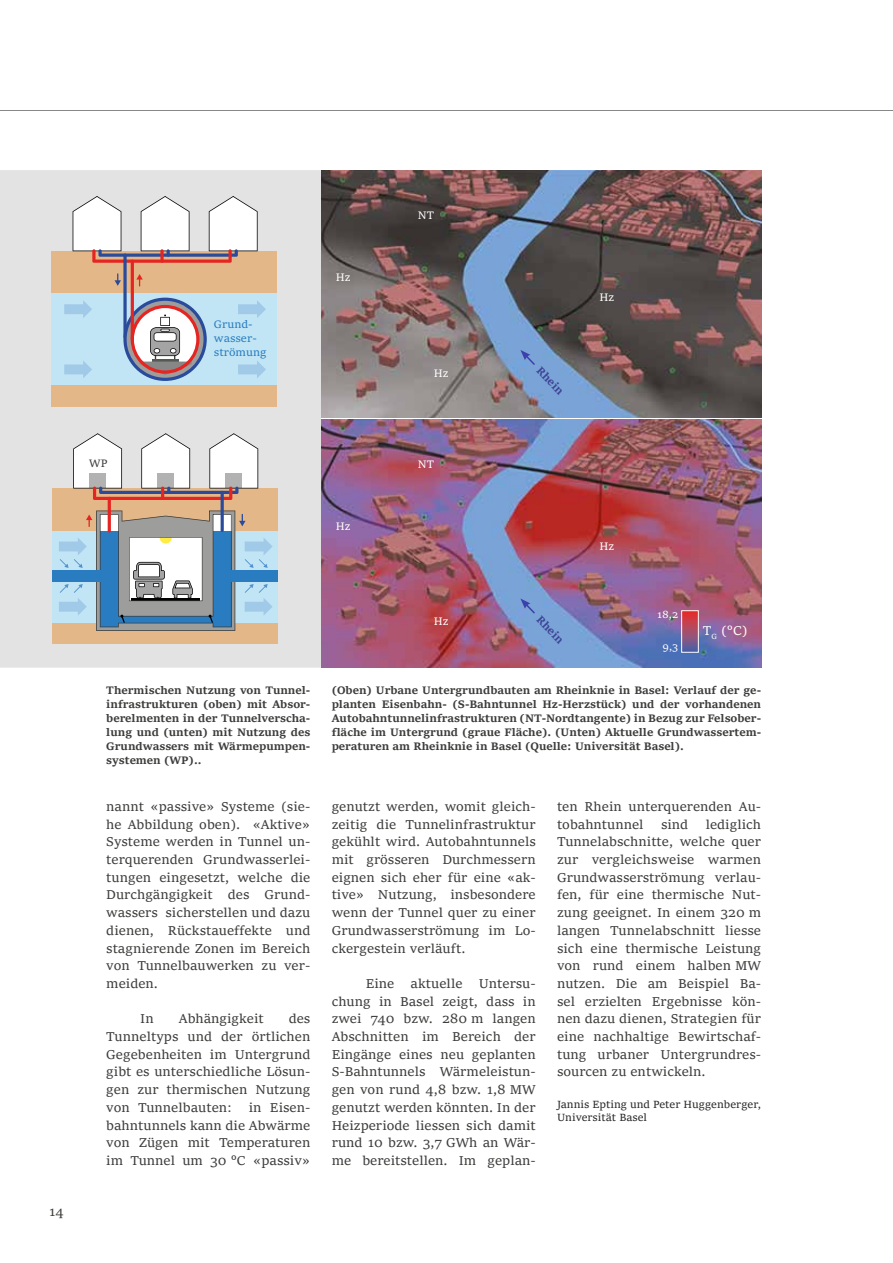
<style>
.page{position:relative;width:893px;height:1263px;background:#fff}
.page>*{position:absolute;margin:0;border:0;box-sizing:border-box;transform-origin:0 0}
.t1{font:13.8px/17.7px "Sitka Text";color:#3c3c3b;text-align:justify}
.t2{font:13.8px "Sitka Text";color:#fff}
.t3{font:700 11.7px/14.1px "Sitka Text";color:#3c3c3b;text-align:justify}
.t4{font:11.7px/14.1px "Sitka Text";color:#297cc0}
.t5{font:11.7px "Sitka Text";color:#fff}
.t6{font:700 11.7px "Sitka Text";color:#3d4596}
.t7{font:11.7px "Sitka Text";color:#3d3d3b}
.t8{font:11.25px/13.5px "Sitka Text";color:#282827}
.t9{font:10.8px "Sitka Text";color:#fff}
</style>
<div class="page">
<div style="left:0;top:170px;width:321px;height:498px;background:#e3e3e3"></div>
<div style="left:52px;top:251px;width:225px;height:156px;background:#e4b788"></div>
<div style="left:52px;top:294px;width:225px;height:91px;background:#c1e5f4"></div>
<svg style="left:73px;top:196px;width:185px;height:67px"></svg>
<svg style="left:160px;top:249px;width:4px;height:14px"></svg>
<svg style="left:123px;top:253px;width:4px;height:85px"></svg>
<svg style="left:136px;top:274px;width:7px;height:12px"></svg>
<svg style="left:115px;top:273px;width:6px;height:13px"></svg>
<svg style="left:123px;top:298px;width:84px;height:83px"></svg>
<hr style="left:131px;top:260px;width:3px;height:81px;background:#e52521;border-radius:2px">
<svg style="left:64px;top:361px;width:28px;height:17px"></svg>
<svg style="left:64px;top:301px;width:28px;height:17px"></svg>
<svg style="left:238px;top:361px;width:28px;height:17px"></svg>
<svg style="left:238px;top:301px;width:28px;height:17px"></svg>
<div style="left:53px;top:488px;width:225px;height:156px;background:#e4b788"></div>
<div style="left:53px;top:531px;width:225px;height:91px;background:#c1e5f4"></div>
<svg style="left:73px;top:433px;width:185px;height:67px"></svg>
<hr style="left:161px;top:486px;width:3px;height:14px;background:#e52521;border-radius:2px">
<hr style="left:108px;top:497px;width:3px;height:36px;background:#e52521;border-radius:2px">
<hr style="left:221px;top:491px;width:3px;height:41px;background:#2a4b9b;border-radius:2px">
<div style="left:53px;top:570px;width:49px;height:12px;background:#297cc0"></div>
<div style="left:229px;top:570px;width:49px;height:12px;background:#297cc0"></div>
<svg style="left:59px;top:510px;width:214px;height:121px"></svg>
<img style="left:321px;top:170px;width:440px;height:498px">
<div style="left:682px;top:611px;width:16px;height:41px;background:linear-gradient(to bottom,#f23029,#5166ab)"></div>
<div style="left:681px;top:610px;width:18px;height:43px;border:1px solid #fff"></div>
<svg style="left:520px;top:350px;width:16px;height:16px"></svg>
<svg style="left:520px;top:598px;width:16px;height:17px"></svg>
<hr style="left:321px;top:419px;width:446px;height:1px;background:#fff">
<hr style="left:0;top:111px;width:893px;height:1px;background:#878787">
<p class="t1" style="left:49px;top:1202px;width:16px">14</p>
<p class="t4" style="left:214px;top:317px;width:54px">Grund&shy;wasser&shy;strömung</p>
<p class="t5" style="left:336px;top:268px;width:16px">Hz</p>
<p class="t5" style="left:418px;top:206px;width:18px">NT</p>
<p class="t5" style="left:434px;top:364px;width:16px">Hz</p>
<p class="t6" style="left:545px;top:362px;width:35px;rotate:46deg">Rhein</p>
<p class="t5" style="left:599px;top:288px;width:16px">Hz</p>
<p class="t7" style="left:89px;top:454px;width:20px">WP</p>
<p class="t5" style="left:336px;top:517px;width:16px">Hz</p>
<p class="t5" style="left:418px;top:455px;width:18px">NT</p>
<p class="t5" style="left:599px;top:537px;width:16px">Hz</p>
<p class="t3" style="left:106px;top:682px;width:206px">Thermischen Nutzung von Tunnel&shy;infrastrukturen (oben) mit Absor&shy;berelmenten in der Tunnelverscha&shy;lung und (unten) mit Nutzung des Grundwassers mit Wärmepumpen&shy;systemen (WP)..</p>
<p class="t1" style="left:106px;top:796px;width:206px">nannt «passive» Systeme (sie&shy;he Abbildung oben). «Aktive» Systeme werden in Tunnel un&shy;terquerenden Grundwasserlei&shy;tungen eingesetzt, welche die Durchgängigkeit des Grund&shy;wassers sicherstellen und dazu dienen, Rückstaueffekte und stagnierende Zonen im Bereich von Tunnelbauwerken zu ver&shy;meiden.</p>
<p class="t1" style="left:140px;top:1009px;width:15px">In</p>
<p class="t1" style="left:179px;top:1009px;width:86px">Abhängigkeit</p>
<p class="t1" style="left:106px;top:1009px;width:206px;text-indent:182px">des Tunneltyps und der örtlichen Gegebenheiten im Untergrund gibt es unterschiedliche Lösun&shy;gen zur thermischen Nutzung von Tunnelbauten: in Eisen&shy;bahntunnels kann die Abwärme von Zügen mit Temperaturen im Tunnel um 30 °C «passiv»</p>
<p class="t5" style="left:434px;top:613px;width:16px">Hz</p>
<p class="t6" style="left:545px;top:611px;width:35px;rotate:46deg">Rhein</p>
<p class="t9" style="left:657px;top:606px;width:23px">18,2</p>
<p class="t9" style="left:662px;top:638px;width:17px">9,3</p>
<p class="t2" style="left:703px;top:619px;width:46px">T<sub>G</sub> (°C)</p>
<p class="t3" style="left:332px;top:682px;width:431px">(Oben) Urbane Untergrundbauten am Rheinknie in Basel: Verlauf der ge&shy;planten Eisenbahn- (S-Bahntunnel Hz-Herzstück) und der vorhandenen Autobahntunnelinfrastrukturen (NT-Nordtangente) in Bezug zur Felsober&shy;fläche im Untergrund (graue Fläche). (Unten) Aktuelle Grundwassertem&shy;peraturen am Rheinknie in Basel (Quelle: Universität Basel).</p>
<p class="t1" style="left:332px;top:796px;width:206px">genutzt werden, womit gleich&shy;zeitig die Tunnelinfrastruktur gekühlt wird. Autobahntunnels mit grösseren Durchmessern eignen sich eher für eine «ak&shy;tive» Nutzung, insbesondere wenn der Tunnel quer zu einer Grundwasserströmung im Lo&shy;ckergestein verläuft.</p>
<p class="t1" style="left:332px;top:973px;width:206px;text-indent:34px">Eine aktuelle Untersu&shy;chung in Basel zeigt, dass in zwei 740 bzw. 280 m langen Abschnitten im Bereich der Eingänge eines neu geplanten S-Bahntunnels Wärmeleistun&shy;gen von rund 4,8 bzw. 1,8 MW genutzt werden könnten. In der Heizperiode liessen sich damit rund 10 bzw. 3,7 GWh an Wär&shy;me bereitstellen. Im geplan-</p>
<p class="t1" style="left:557px;top:796px;width:206px">ten Rhein unterquerenden Au&shy;tobahntunnel</p>
<p class="t1" style="left:557px;top:814px;width:206px;text-indent:149px">lediglich Tunnelabschnitte, welche quer zur vergleichsweise warmen Grundwasserströmung verlau&shy;fen, für eine thermische Nut&shy;zung geeignet. In einem 320 m langen Tunnelabschnitt liesse sich eine thermische Leistung von rund einem halben MW nutzen. Die am Beispiel Ba&shy;sel erzielten Ergebnisse kön&shy;nen dazu dienen, Strategien für eine nachhaltige Bewirtschaf&shy;tung urbaner Untergrundres&shy;sourcen zu entwickeln.</p>
<p class="t8" style="left:557px;top:1096px;width:206px">Jannis Epting und Peter Huggenberger,<br>Universität Basel</p>
<p class="t1" style="left:661px;top:814px;width:29px">sind</p>
</div>
